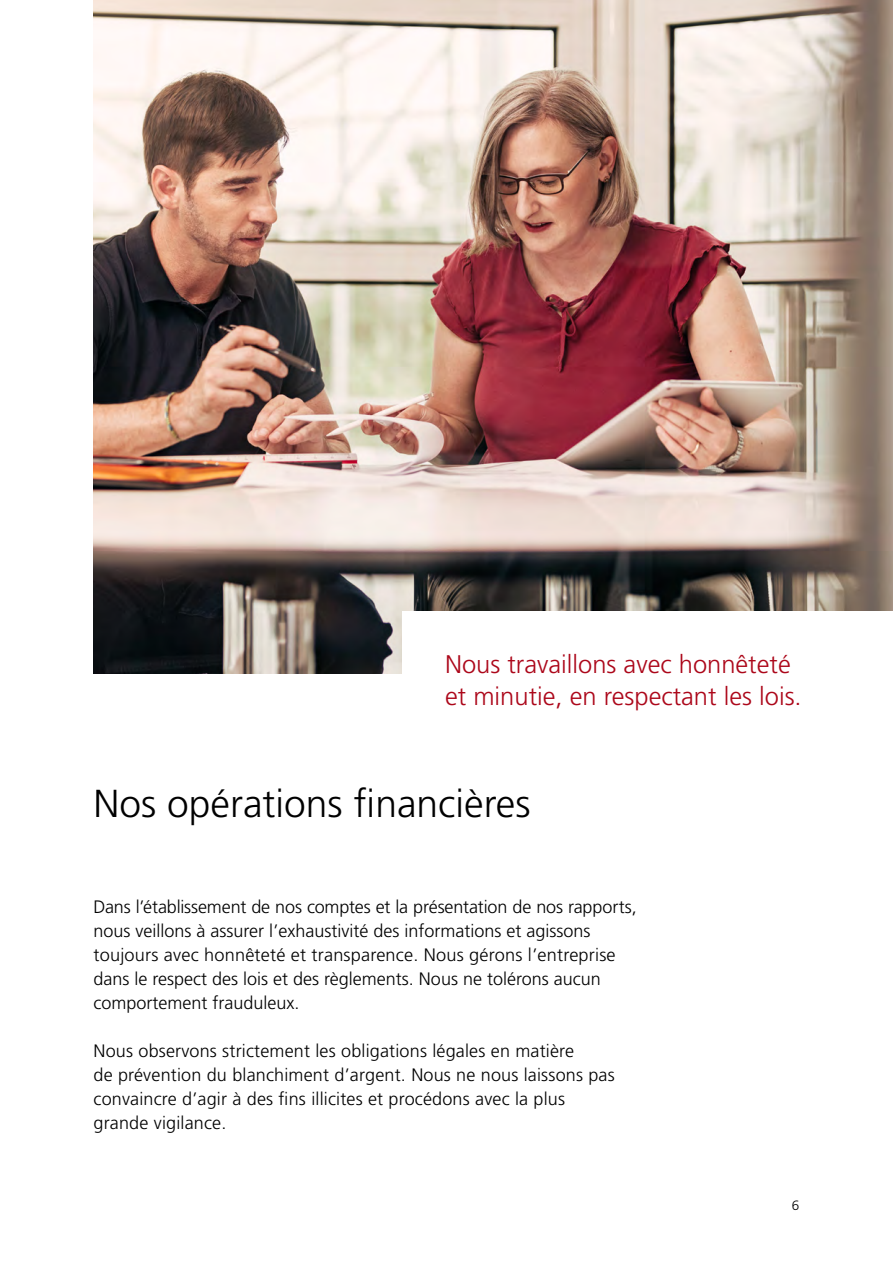
<style>
.page{position:relative;width:893px;height:1263px;background:#fff}
.page>*{position:absolute;margin:0;border:0;box-sizing:border-box;transform-origin:0 0}
.t1{font:300 39px "Frutiger LT Pro";color:#000}
.t2{font:300 25.5px/31.5px "Frutiger LT Pro";color:#ac071a}
.t3{font:300 18px/24px "Frutiger LT Pro";letter-spacing:.01em;color:#000}
.t4{font:300 13.5px "Frutiger LT Pro";color:#000}
</style>
<div class="page">
<img style="left:94px;top:0;width:799px;height:673px">
<div style="left:403px;top:611px;width:490px;height:136px;background:#fff"></div>
<h2 class="t2" style="left:445px;top:649px;width:358px">Nous travaillons avec honnêteté et minutie, en respectant les lois.</h2>
<h1 class="t1" style="left:94px;top:781px;width:439px">Nos opérations financières</h1>
<p class="t3" style="left:94px;top:895px;width:545px">Dans l’établissement de nos comptes et la présentation de nos rapports, nous veillons à assurer l’exhaustivité des informations et agissons toujours avec honnêteté et transparence. Nous gérons l’entreprise dans le respect des lois et des règlements. Nous ne tolérons aucun comportement frauduleux.</p>
<p class="t3" style="left:94px;top:1039px;width:523px">Nous observons strictement les obligations légales en matière<br>de prévention du blanchiment d’argent. Nous ne nous laissons pas convaincre d’agir à des fins illicites et procédons avec la plus grande vigilance.</p>
<p class="t4" style="left:792px;top:1197px;width:9px">6</p>
</div>
